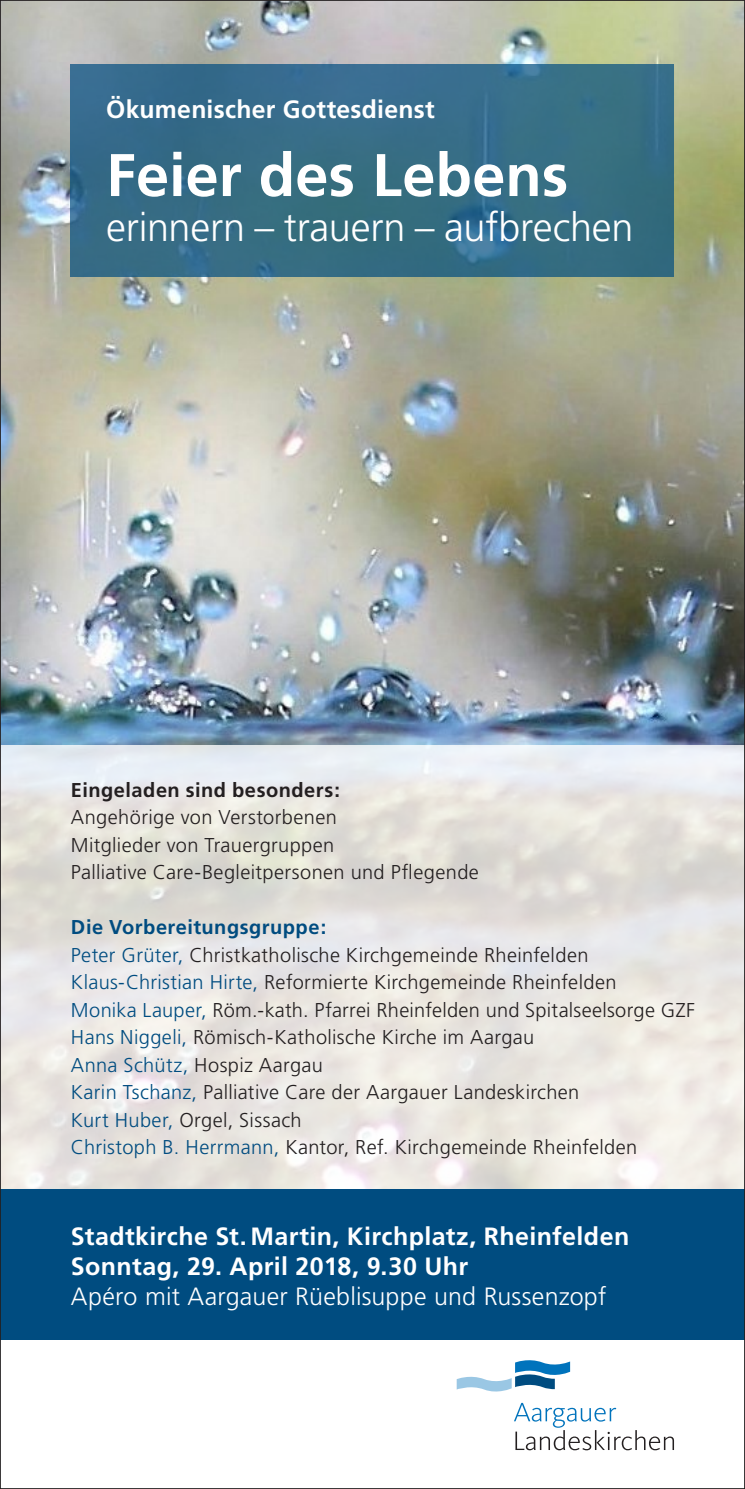
<style>
.page{position:relative;width:745px;height:1489px;background:#fff}
.page>*{position:absolute;margin:0;border:0;box-sizing:border-box;transform-origin:0 0}
.t1{font:700 60px "Frutiger";color:#fff}
.t2{font:300 40px "Frutiger";letter-spacing:-.005em;color:#fff}
.t3{font:700 25px "Frutiger";letter-spacing:.015em;color:#fff}
.t4{font:300 25px "Frutiger";letter-spacing:.005em;color:#fff}
.text{font:300 20px "Frutiger";letter-spacing:.015em;color:#231f20}
.text-2{font:700 20px "Frutiger";letter-spacing:.025em;color:#231f20}
.text-3{font:700 20px "Frutiger";letter-spacing:.025em;color:#004c80}
.s1{color:#004c80}
</style>
<div class="page">
<img style="left:2px;top:2px;width:740px;height:743px">
<svg style="left:456px;top:1360px;width:113px;height:31px"></svg>
<svg style="left:514px;top:1402px;width:159px;height:48px"></svg>
<svg style="left:71px;top:64px;width:602px;height:212px;background:#356c86"></svg>
<svg style="left:2px;top:745px;width:740px;height:444px;background:#e8e5e1"></svg>
<div style="left:0;top:1189px;width:744px;height:150px;background:#004c80"></div>
<p class="t3" style="left:106px;top:95px;width:330px">Ökumenischer Gottesdienst</p>
<p class="t1" style="left:106px;top:140px;width:463px">Feier des Lebens</p>
<p class="t2" style="left:106px;top:204px;width:528px">erinnern – trauern – aufbrechen</p>
<p class="text-2" style="left:71px;top:777px;width:270px">Eingeladen sind besonders:</p>
<p class="text" style="left:71px;top:805px;width:267px">Angehörige von Verstorbenen</p>
<p class="text" style="left:71px;top:833px;width:265px">Mitglieder von Trauergruppen</p>
<p class="text" style="left:71px;top:860px;width:409px">Palliative Care-Begleitpersonen und Pflegende</p>
<p class="text-3" style="left:71px;top:915px;width:257px">Die Vorbereitungsgruppe:</p>
<p class="text" style="left:71px;top:943px;width:518px"><span class="s1">Peter Grüter,</span> Christkatholische Kirchgemeinde Rheinfelden</p>
<p class="text" style="left:71px;top:970px;width:546px"><span class="s1">Klaus-Christian Hirte,</span> Reformierte Kirchgemeinde Rheinfelden</p>
<p class="text" style="left:71px;top:998px;width:625px"><span class="s1">Monika Lauper,</span> Röm.-kath. Pfarrei Rheinfelden und Spitalseelsorge GZF</p>
<p class="text" style="left:71px;top:1025px;width:464px"><span class="s1">Hans Niggeli,</span> Römisch-Katholische Kirche im Aargau</p>
<p class="text" style="left:71px;top:1053px;width:253px"><span class="s1">Anna Schütz,</span> Hospiz Aargau</p>
<p class="text" style="left:71px;top:1080px;width:509px"><span class="s1">Karin Tschanz,</span> Palliative Care der Aargauer Landeskirchen</p>
<p class="text" style="left:71px;top:1108px;width:232px"><span class="s1">Kurt Huber,</span> Orgel, Sissach</p>
<p class="text" style="left:71px;top:1135px;width:567px"><span class="s1">Christoph B. Herrmann,</span> Kantor, Ref. Kirchgemeinde Rheinfelden</p>
<p class="t3" style="left:71px;top:1221px;width:559px">Stadtkirche St.Martin, Kirchplatz, Rheinfelden</p>
<p class="t3" style="left:71px;top:1251px;width:398px">Sonntag, 29. April 2018, 9.30 Uhr</p>
<p class="t4" style="left:71px;top:1281px;width:536px">Apéro mit Aargauer Rüeblisuppe und Russenzopf</p>
</div>
